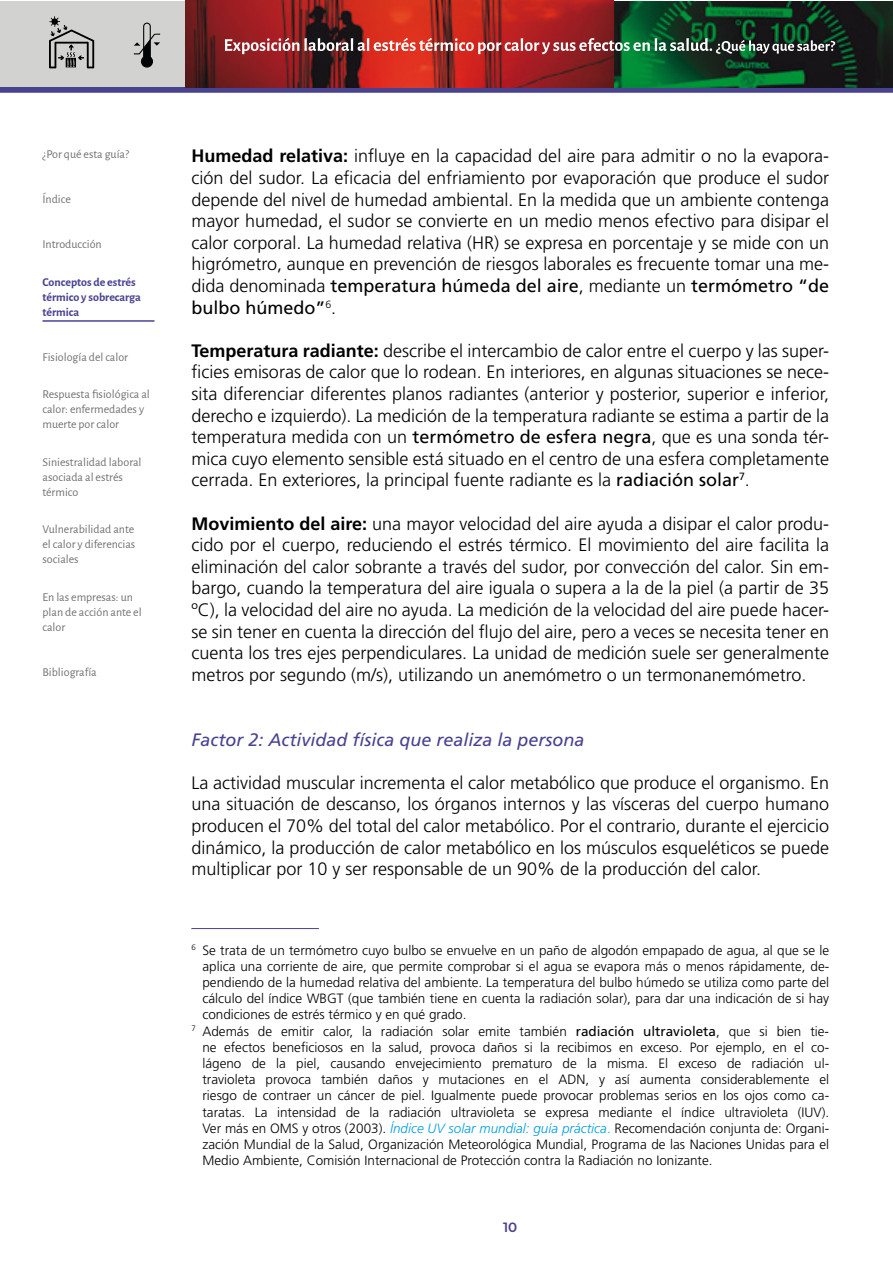
<style>
.page{position:relative;width:893px;height:1263px;background:#fff}
.page>*{position:absolute;margin:0;border:0;box-sizing:border-box;transform-origin:0 0}
.t1{font:300 18px/21.6px "Frutiger";color:#000;text-align:justify}
.t2{font:italic 18px "Frutiger";color:#494291}
.t3{font:300 13.5px "Frutiger";color:#000}
.t4{font:600 13.5px "Montserrat";color:#494291}
.t5{font:12px/15px "Alegreya Sans";color:#707172}
.t6{font:700 12px/15px "Alegreya Sans";color:#494291}
.s1{font-weight:700}
.s2{font-weight:400}
.s3{font-style:italic;color:#009ee0}
.s4{color:#009ee0}
</style>
<div class="page">
<hr style="left:43px;top:320px;width:111px;height:2px;background:#494291">
<svg style="left:0;top:87px;width:893px;height:6px;fill:#494291"></svg>
<div style="left:0;top:1px;width:892px;height:86px;background:#d2d3d0"></div>
<img style="left:185px;top:0;width:708px;height:87px">
<img style="left:225px;top:38px;width:610px;height:16px">
<svg style="left:49px;top:16px;width:45px;height:52px"></svg>
<svg style="left:134px;top:23px;width:26px;height:45px"></svg>
<hr style="left:191px;top:928px;width:128px;height:1px;background:#494291">
<p class="t5" style="left:43px;top:147px;width:88px">¿Por qué esta guía?</p>
<p class="t5" style="left:43px;top:192px;width:30px">Índice</p>
<p class="t5" style="left:43px;top:237px;width:61px">Introducción</p>
<p class="t6" style="left:43px;top:274px;width:100px">Conceptos de estrés térmico y sobrecarga térmica</p>
<p class="t5" style="left:43px;top:349px;width:87px">Fisiología del calor</p>
<p class="t5" style="left:43px;top:387px;width:109px">Respuesta fisiológica al calor: enfermedades y muerte por calor</p>
<p class="t5" style="left:43px;top:454px;width:101px">Siniestralidad laboral asociada al estrés térmico</p>
<p class="t5" style="left:43px;top:522px;width:94px;text-align:justify">Vulnerabilidad ante el calor y diferencias sociales</p>
<p class="t5" style="left:43px;top:589px;width:101px">En las empresas: un plan de acción ante el calor</p>
<p class="t5" style="left:43px;top:664px;width:56px">Bibliografía</p>
<p class="t1" style="left:191px;top:146px;width:639px"><span class="s1">Humedad relativa:</span> influye en la capacidad del aire para admitir o no la evapora&shy;ción del sudor. La eficacia del enfriamiento por evaporación que produce el sudor depende del nivel de humedad ambiental. En la medida que un ambiente contenga mayor humedad, el sudor se convierte en un medio menos efectivo para disipar el calor corporal. La humedad relativa (HR) se expresa en porcentaje y se mide con un higrómetro, aunque en prevención de riesgos laborales es frecuente tomar una me&shy;dida denominada <span class="s2">temperatura húmeda del aire</span>, mediante un <span class="s2">termómetro “de bulbo húmedo”</span><sup>6</sup>.</p>
<p class="t1" style="left:191px;top:340px;width:639px"><span class="s1">Temperatura radiante:</span> describe el intercambio de calor entre el cuerpo y las super&shy;ficies emisoras de calor que lo rodean. En interiores, en algunas situaciones se nece&shy;sita diferenciar diferentes planos radiantes (anterior y posterior, superior e inferior, derecho e izquierdo). La medición de la temperatura radiante se estima a partir de la temperatura medida con un <span class="s2">termómetro de esfera negra</span>, que es una sonda tér&shy;mica cuyo elemento sensible está situado en el centro de una esfera completamente cerrada. En exteriores, la principal fuente radiante es la <span class="s2">radiación solar</span><sup>7</sup>.</p>
<p class="t1" style="left:191px;top:513px;width:639px"><span class="s1">Movimiento del aire:</span> una mayor velocidad del aire ayuda a disipar el calor produ&shy;cido por el cuerpo, reduciendo el estrés térmico. El movimiento del aire facilita la eliminación del calor sobrante a través del sudor, por convección del calor. Sin em&shy;bargo, cuando la temperatura del aire iguala o supera a la de la piel (a partir de 35 ºC), la velocidad del aire no ayuda. La medición de la velocidad del aire puede hacer&shy;se sin tener en cuenta la dirección del flujo del aire, pero a veces se necesita tener en cuenta los tres ejes perpendiculares. La unidad de medición suele ser generalmente metros por segundo (m/s), utilizando un anemómetro o un termonanemómetro.</p>
<p class="t2" style="left:191px;top:729px;width:395px">Factor 2: Actividad física que realiza la persona</p>
<p class="t1" style="left:191px;top:772px;width:639px">La actividad muscular incrementa el calor metabólico que produce el organismo. En una situación de descanso, los órganos internos y las vísceras del cuerpo humano producen el 70% del total del calor metabólico. Por el contrario, durante el ejercicio dinámico, la producción de calor metabólico en los músculos esqueléticos se puede multiplicar por 10 y ser responsable de un 90% de la producción del calor.</p>
<p class="t3" style="left:191px;top:942px;width:639px"><sup>6</sup> Se trata de un termómetro cuyo bulbo se envuelve en un paño de algodón empapado de agua, al que se le</p>
<p class="t3" style="left:202px;top:958px;width:628px">aplica una corriente de aire, que permite comprobar si el agua se evapora más o menos rápidamente, de-</p>
<p class="t3" style="left:202px;top:975px;width:628px">pendiendo de la humedad relativa del ambiente. La temperatura del bulbo húmedo se utiliza como parte del</p>
<p class="t3" style="left:202px;top:991px;width:628px">cálculo del índice WBGT (que también tiene en cuenta la radiación solar), para dar una indicación de si hay</p>
<p class="t3" style="left:202px;top:1007px;width:266px">condiciones de estrés térmico y en qué grado.</p>
<p class="t3" style="left:191px;top:1023px;width:639px"><sup>7</sup> Además de emitir calor, la radiación solar emite también <span class="s2">radiación ultravioleta</span>, que si bien tie-</p>
<p class="t3" style="left:202px;top:1039px;width:628px">ne efectos beneficiosos en la salud, provoca daños si la recibimos en exceso. Por ejemplo, en el co-</p>
<p class="t3" style="left:202px;top:1056px;width:628px">lágeno de la piel, causando envejecimiento prematuro de la misma. El exceso de radiación ul-</p>
<p class="t3" style="left:202px;top:1072px;width:628px">travioleta provoca también daños y mutaciones en el ADN, y así aumenta considerablemente el</p>
<p class="t3" style="left:202px;top:1088px;width:628px">riesgo de contraer un cáncer de piel. Igualmente puede provocar problemas serios en los ojos como ca-</p>
<p class="t3" style="left:202px;top:1104px;width:628px">taratas. La intensidad de la radiación ultravioleta se expresa mediante el índice ultravioleta (IUV).</p>
<p class="t3" style="left:202px;top:1120px;width:628px">Ver más en OMS y otros (2003). <span class="s3">Índice UV solar mundial: guía práctica</span><span class="s4">.</span> Recomendación conjunta de: Organi-</p>
<p class="t3" style="left:202px;top:1137px;width:628px">zación Mundial de la Salud, Organización Meteorológica Mundial, Programa de las Naciones Unidas para el</p>
<p class="t3" style="left:202px;top:1153px;width:512px">Medio Ambiente, Comisión Internacional de Protección contra la Radiación no Ionizante.</p>
<p class="t4" style="left:503px;top:1217px;width:16px">10</p>
</div>
